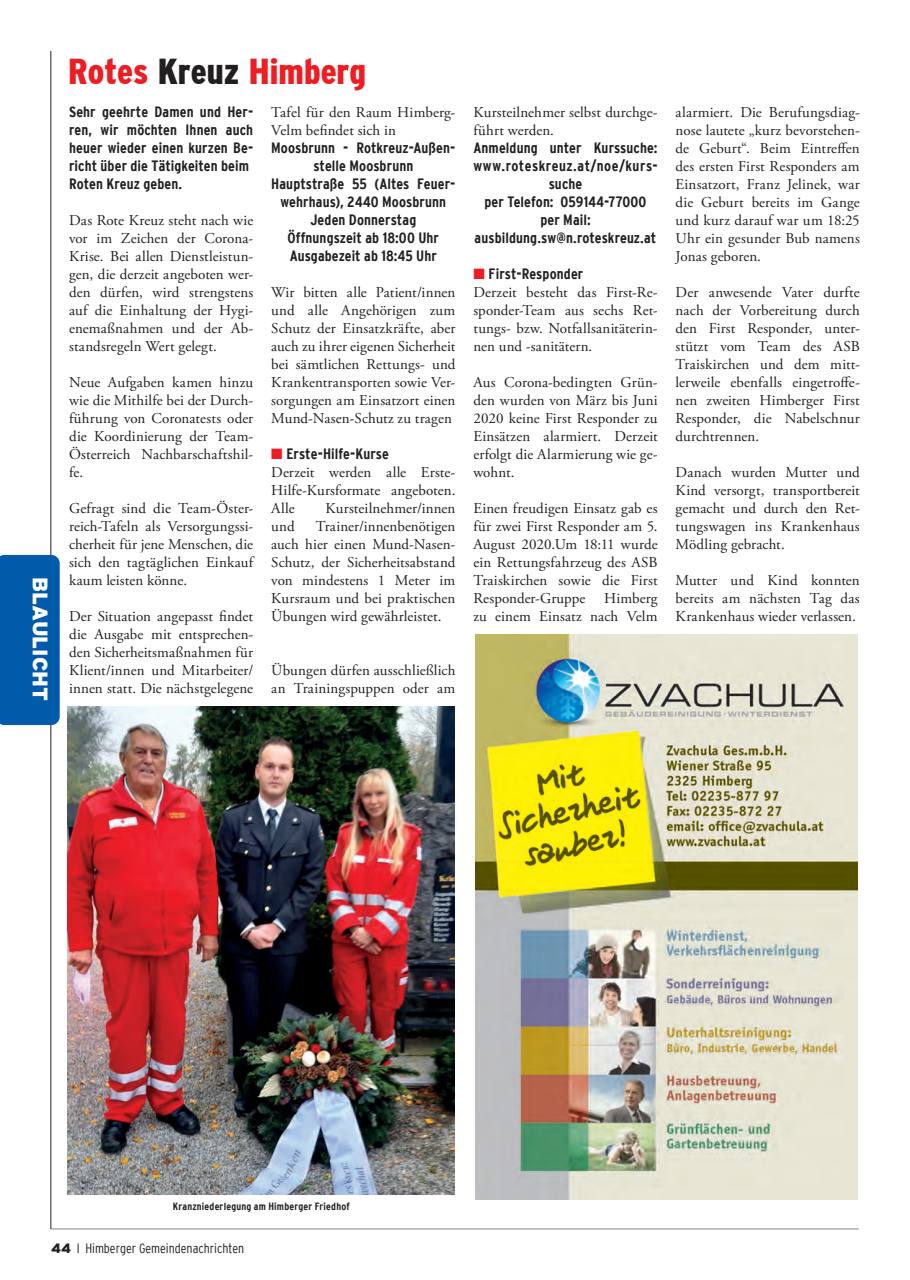
<style>
.page{position:relative;width:910px;height:1280px;background:#fff}
.page>*{position:absolute;margin:0;border:0;box-sizing:border-box;transform-origin:0 0}
.t1{font:900 condensed 36px "Interstate";color:#ee1d23}
.t2{font:900 21px "Interstate";color:#fff}
.t3{font:15px/18px "Adobe Garamond Pro";letter-spacing:.01em;color:#231f20;text-align:justify}
.t4{font:700 condensed 15px/18px "Interstate";letter-spacing:.005em;color:#231f20;text-align:center}
.t5{font:300 condensed 13.5px "Interstate";color:#231f20}
.t6{font:700 condensed 10.5px "Interstate";letter-spacing:.02em;color:#231f20}
.s1{color:#231f20}
.s2{color:#ee1d23}
.s3{font-weight:900;font-stretch:normal}
</style>
<div class="page">
<hr style="left:51px;top:51px;width:1px;height:1178px;background:#231f20">
<hr style="left:51px;top:1229px;width:808px;height:1px;background:#808285">
<div style="left:0;top:555px;width:60px;height:170px;background:#015aaa"></div>
<img style="left:68px;top:707px;width:387px;height:488px">
<img style="left:475px;top:634px;width:383px;height:565px">
<h2 class="t2" style="left:52px;top:577px;width:126px;rotate:90deg">BLAULICHT</h2>
<h1 class="t1" style="left:68px;top:51px;width:300px">Rotes <span class="s1">Kreuz</span> Himberg</h1>
<p class="t4" style="left:69px;top:102px;width:186px;text-align:left">Sehr geehrte Damen und Her&shy;ren, wir möchten Ihnen auch heuer wieder einen kurzen Be&shy;richt über die Tätigkeiten beim<br>Roten Kreuz geben.</p>
<p class="t3" style="left:69px;top:211px;width:186px">Das Rote Kreuz steht nach wie vor im Zeichen der Corona-Krise. Bei allen Dienstleistun&shy;gen, die derzeit angeboten wer&shy;den dürfen, wird strengstens auf die Einhaltung der Hygi&shy;enemaßnahmen und der Ab&shy;standsregeln Wert gelegt.</p>
<p class="t3" style="left:69px;top:373px;width:186px">Neue Aufgaben kamen hinzu wie die Mithilfe bei der Durch&shy;führung von Coronatests oder die Koordinierung der Team-Österreich Nachbarschaftshil&shy;fe.</p>
<p class="t3" style="left:69px;top:499px;width:186px">Gefragt sind die Team-Öster&shy;reich-Tafeln als Versorgungssi&shy;cherheit für jene Menschen, die sich den tagtäglichen Einkauf kaum leisten könne.</p>
<p class="t3" style="left:69px;top:607px;width:186px">Der Situation angepasst findet die Ausgabe mit entsprechen&shy;den Sicherheitsmaßnahmen für Klient/innen und Mitarbeiter/ innen statt. Die nächstgelegene</p>
<p class="t3" style="left:271px;top:103px;width:186px">Tafel für den Raum Himberg-<br>Velm befindet sich in</p>
<p class="t4" style="left:271px;top:138px;width:186px">Moosbrunn - Rotkreuz-Außen&shy;stelle Moosbrunn<br>Hauptstraße 55 (Altes Feuer&shy;wehrhaus), 2440 Moosbrunn<br>Jeden Donnerstag<br>Öffnungszeit ab 18:00 Uhr<br>Ausgabezeit ab 18:45 Uhr</p>
<p class="t3" style="left:271px;top:283px;width:186px">Wir bitten alle Patient/innen und alle Angehörigen zum Schutz der Einsatzkräfte, aber auch zu ihrer eigenen Sicherheit bei sämtlichen Rettungs- und Krankentransporten sowie Ver&shy;sorgungen am Einsatzort einen Mund-Nasen-Schutz zu tragen</p>
<p class="t4" style="left:271px;top:444px;width:119px"><span class="s2">■</span> Erste-Hilfe-Kurse</p>
<p class="t3" style="left:271px;top:463px;width:186px">Derzeit werden alle Erste-Hilfe-Kursformate angeboten.<br>Alle</p>
<p class="t3" style="left:326px;top:499px;width:131px">Kursteilnehmer/innen</p>
<p class="t3" style="left:271px;top:517px;width:186px;text-indent:45px">Trainer/innenbenötigen auch hier einen Mund-Nasen-Schutz, der Sicherheitsabstand von mindestens 1 Meter im Kursraum und bei praktischen Übungen wird gewährleistet.</p>
<p class="t3" style="left:271px;top:661px;width:186px">Übungen dürfen ausschließlich an Trainingspuppen oder am</p>
<p class="t3" style="left:271px;top:517px;width:25px">und</p>
<p class="t3" style="left:473px;top:103px;width:186px">Kursteilnehmer selbst durchge&shy;führt werden.</p>
<p class="t4" style="left:473px;top:138px;width:186px">Anmeldung unter Kurssuche: www.roteskreuz.at/noe/kurs&shy;suche<br>per Telefon: 059144-77000 per Mail: ausbildung.sw@n.roteskreuz.at</p>
<p class="t4" style="left:473px;top:264px;width:111px"><span class="s2">■</span> First-Responder</p>
<p class="t3" style="left:473px;top:283px;width:186px">Derzeit besteht das First-Re&shy;sponder-Team aus sechs Ret&shy;tungs- bzw. Notfallsanitäterin&shy;nen und -sanitätern.</p>
<p class="t3" style="left:473px;top:373px;width:186px">Aus Corona-bedingten Grün&shy;den wurden von März bis Juni 2020 keine First Responder zu Einsätzen alarmiert. Derzeit erfolgt die Alarmierung wie ge&shy;wohnt.</p>
<p class="t3" style="left:473px;top:499px;width:186px">Einen freudigen Einsatz gab es für zwei First Responder am 5.<br>August 2020.Um 18:11 wurde ein Rettungsfahrzeug des ASB Traiskirchen sowie die First Responder-Gruppe Himberg zu einem Einsatz nach Velm</p>
<p class="t3" style="left:676px;top:103px;width:186px">alarmiert. Die Berufungsdiag&shy;nose lautete „kurz bevorstehen&shy;de Geburt“. Beim Eintreffen des ersten First Responders am Einsatzort, Franz Jelinek, war die Geburt bereits im Gange und kurz darauf war um 18:25<br>Uhr ein gesunder Bub namens Jonas geboren.</p>
<p class="t3" style="left:676px;top:283px;width:186px">Der anwesende Vater durfte nach der Vorbereitung durch den First Responder, unter&shy;stützt vom Team des ASB Traiskirchen und dem mitt&shy;lerweile ebenfalls eingetroffe&shy;nen zweiten Himberger First Responder, die Nabelschnur durchtrennen.</p>
<p class="t3" style="left:676px;top:463px;width:186px">Danach wurden Mutter und Kind versorgt, transportbereit gemacht und durch den Ret&shy;tungswagen ins Krankenhaus Mödling gebracht.</p>
<p class="t3" style="left:676px;top:571px;width:186px">Mutter und Kind konnten bereits am nächsten Tag das Krankenhaus wieder verlassen.</p>
<p class="t6" style="left:173px;top:1200px;width:179px">Kranzniederlegung am Himberger Friedhof</p>
<p class="t5" style="left:51px;top:1240px;width:195px"><span class="s3">44</span> I Himberger Gemeindenachrichten</p>
</div>
